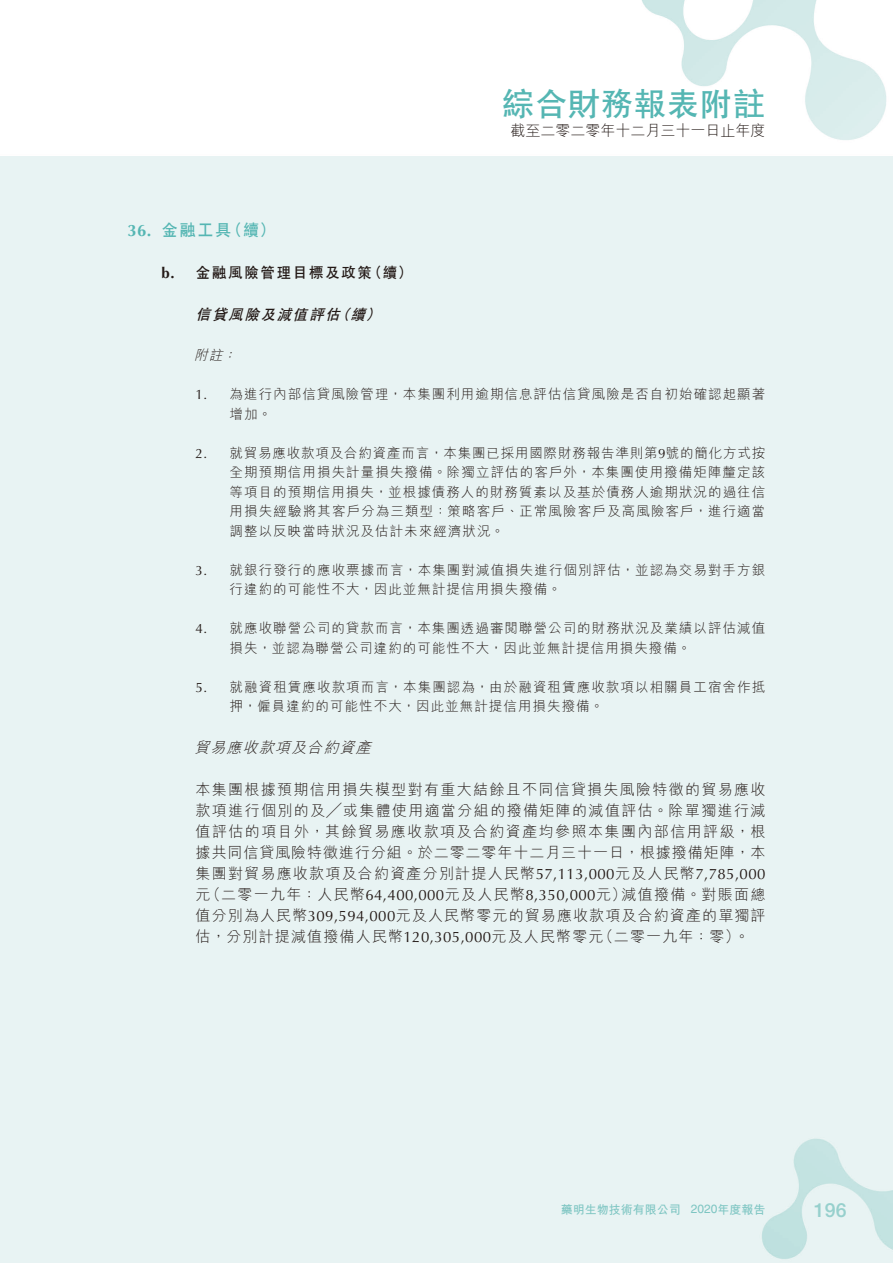
<style>
.page{position:relative;width:893px;height:1263px;background:#fff}
.page>*{position:absolute;margin:0;border:0;box-sizing:border-box;transform-origin:0 0}
.t1{font:700 33px "C Hei 2 HK";color:#55b6b3}
.t2{font:500 19.5px "Helvetica Neue LT Std";color:#97d0cd}
.t3{font:700 16.5px "C Hei 2 HK";color:#55b6b3}
.t4{font:700 16.5px "Optima LT Std";color:#55b6b3}
.t5{font:300 15px/21px "M Hei HK";letter-spacing:.08em;color:#231916;text-align:right}
.t6{font:15px "Optima LT Std";letter-spacing:.03em;color:#231916}
.t7{font:300 15px "M Hei HK";color:#231916}
.t8{font:700 15px "C Hei 2 HK";letter-spacing:.08em;color:#231916}
.t9{font:italic 700 15px "C Hei 2 HK";color:#231916}
.t10{font:italic 300 15px "M Hei HK";color:#231916}
.t11{font:700 15px "Optima LT Std";color:#231916}
.t12{font:300 13.5px/19.5px "M Hei HK";letter-spacing:.08em;color:#231916;text-align:justify}
.t13{font:300 13.5px "M Hei HK";letter-spacing:.06em;color:#231916}
.t14{font:13.5px "Optima LT Std";color:#231916}
.t15{font:italic 300 13.5px "M Hei HK";color:#231916}
.t16{font:700 12px "M Hei HK";color:#7dc5c2}
.t17{font:12px "Helvetica LT Std";color:#7dc5c2}
.s1{font-family:"Optima LT Std";font-weight:400}
.s2{font-family:"M Hei HK";font-weight:300}
.s3{font-family:"M Hei HK";font-weight:700}
</style>
<div class="page">
<h1 class="t1" style="left:501px;top:87px;width:265px">綜合財務報表附註</h1>
<p class="t7" style="left:510px;top:122px;width:256px">截至二零二零年十二月三十一日止年度</p>
<p class="t4" style="left:128px;top:221px;width:25px">36.</p>
<p class="t3" style="left:226px;top:221px;width:52px">（續(</p>
<p class="t3" style="left:162px;top:221px;width:71px">金融工具</p>
<p class="t11" style="left:162px;top:264px;width:14px">.b</p>
<p class="t8" style="left:367px;top:265px;width:47px">（續(</p>
<p class="t8" style="left:196px;top:265px;width:178px">金融風險管理目標及政策</p>
<p class="t9" style="left:196px;top:307px;width:175px">信貸風險及減值評估續</p>
<p class="t9" style="left:335px;top:307px;width:20px">（</p>
<p class="t9" style="left:366px;top:307px;width:20px">(</p>
<p class="t15" style="left:194px;top:348px;width:33px">附註</p>
<p class="t15" style="left:223px;top:348px;width:19px">：</p>
<p class="t14" style="left:196px;top:387px;width:13px">1.</p>
<p class="t14" style="left:196px;top:445px;width:13px">2.</p>
<p class="t14" style="left:196px;top:562px;width:13px">3.</p>
<p class="t14" style="left:196px;top:621px;width:13px">4.</p>
<p class="t14" style="left:196px;top:679px;width:13px">5.</p>
<p class="t12" style="left:230px;top:384px;width:537px">為進行內部信貸風險管理，本集團利用逾期信息評估信貸風險是否自初始確認起顯著</p>
<p class="t12" style="left:230px;top:404px;width:43px">增加。</p>
<p class="t13" style="left:230px;top:446px;width:537px">就貿易應收款項及合約資產而言，本集團已採用國際財務報告準則第<span class="s1">9</span>號的簡化方式按</p>
<p class="t12" style="left:230px;top:462px;width:537px">全期預期信用損失計量損失撥備。除獨立評估的客戶外，本集團使用撥備矩陣釐定該等項目的預期信用損失，並根據債務人的財務質素以及基於債務人逾期狀況的過往信用損失經驗將其客戶分為三類型：策略客戶、正常風險客戶及高風險客戶，進行適當調整以反映當時狀況及估計未來經濟狀況。</p>
<p class="t12" style="left:230px;top:560px;width:537px">就銀行發行的應收票據而言，本集團對減值損失進行個別評估，並認為交易對手方銀</p>
<p class="t12" style="left:230px;top:579px;width:333px">行違約的可能性不大，因此並無計提信用損失撥備。</p>
<p class="t12" style="left:230px;top:618px;width:537px">就應收聯營公司的貸款而言，本集團透過審閱聯營公司的財務狀況及業績以評估減值</p>
<p class="t12" style="left:230px;top:638px;width:463px">損失，並認為聯營公司違約的可能性不大，因此並無計提信用損失撥備。</p>
<p class="t12" style="left:230px;top:677px;width:537px">就融資租賃應收款項而言，本集團認為，由於融資租賃應收款項以相關員工宿舍作抵</p>
<p class="t12" style="left:230px;top:696px;width:375px">押，僱員違約的可能性不大，因此並無計提信用損失撥備。</p>
<p class="t10" style="left:194px;top:740px;width:182px">貿易應收款項及合約資產</p>
<p class="t5" style="left:196px;top:779px;width:571px">本集團根據預期信用損失模型對有重大結餘且不同信貸損失風險特徵的貿易應收款項進行個別的及╱或集體使用適當分組的撥備矩陣的減值評估。除單獨進行減值評估的項目外，其餘貿易應收款項及合約資產均參照本集團內部信用評級，根據共同信貸風險特徵進行分組。於二零二零年十二月三十一日，根據撥備矩陣，本集團對貿易應收款項及合約資產分別計提人民幣<span class="s1">57,113,000</span>元及人民幣<span class="s1">7,785,000</span>減值撥備。對賬面總</p>
<p class="t6" style="left:206px;top:887px;width:422px"><span class="s2">（二零一九年：人民幣</span>64,400,000<span class="s2">元及人民幣</span>8,350,000<span class="s2">元）</span></p>
<p class="t5" style="left:196px;top:884px;width:16px">元</p>
<p class="t5" style="left:196px;top:905px;width:571px">值分別為人民幣<span class="s1">309,594,000</span>元及人民幣零元的貿易應收款項及合約資產的單獨評</p>
<p class="t5" style="left:734px;top:926px;width:16px">。</p>
<p class="t5" style="left:598px;top:926px;width:143px">（二零一九年：零(</p>
<p class="t5" style="left:196px;top:926px;width:409px">估，分別計提減值撥備人民幣<span class="s1">120,305,000</span>元及人民幣零元</p>
<p class="t16" style="left:561px;top:1200px;width:121px">藥明生物技術有限公司</p>
<p class="t17" style="left:691px;top:1202px;width:76px">2020<span class="s3">年度報告</span></p>
<h2 class="t2" style="left:814px;top:1198px;width:34px">196</h2>
</div>
